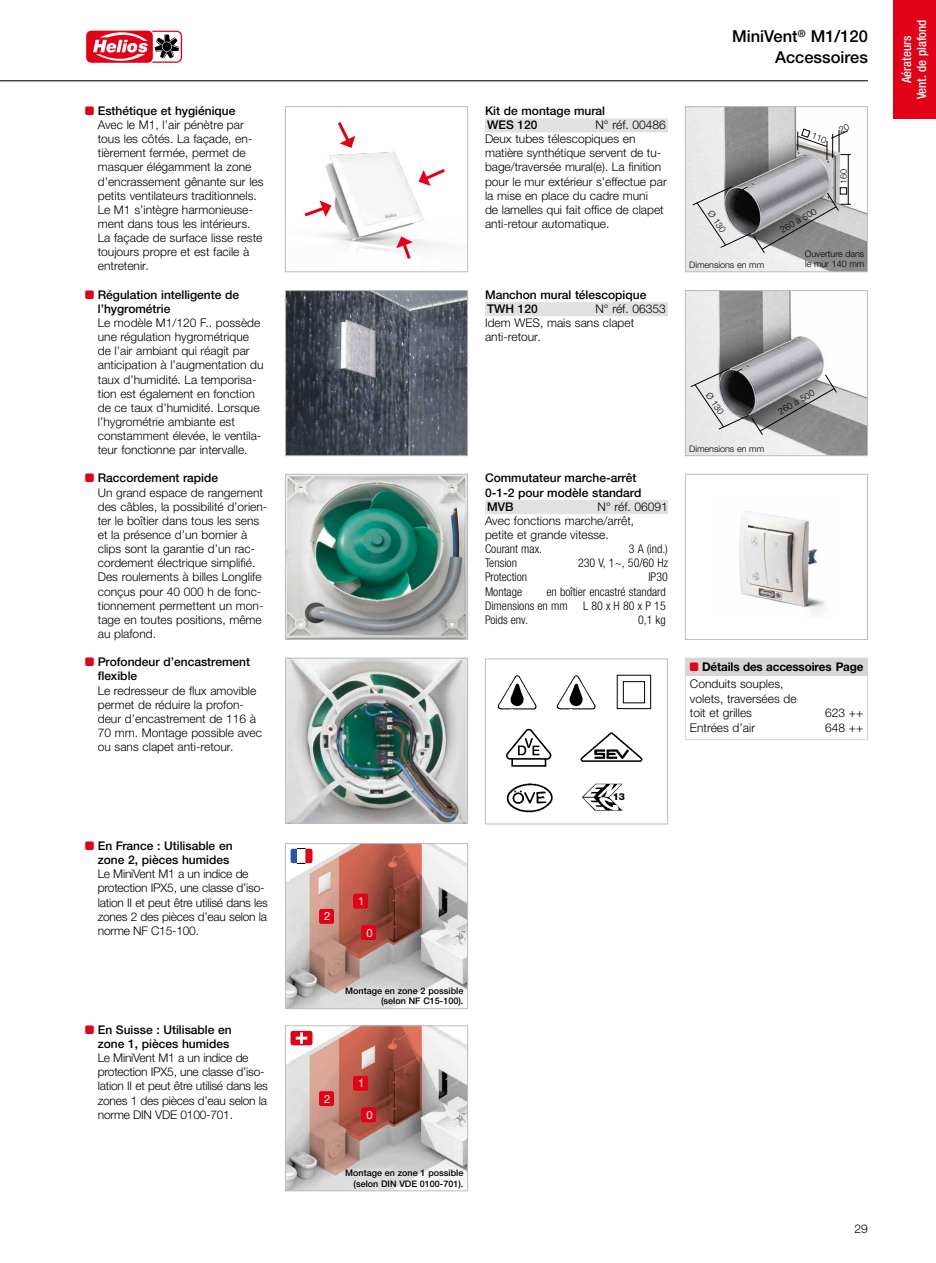
<style>
.page{position:relative;width:936px;height:1263px;background:#fff}
.page>*{position:absolute;margin:0;border:0;box-sizing:border-box;transform-origin:0 0}
.t1{font:500 16.5px/21px "Helvetica Neue LTW1 G";color:#000;text-align:right}
.t2{font:500 condensed 12.75px/15px "Helvetica Neue LTW1 G";color:#fff;text-align:center}
.t3{font:300 12px/14.1px "Helvetica Neue LTW1 G";color:#000}
.t4{font:300 12px/14.1px "Helvetica Neue LTW1 G";letter-spacing:-.02em;color:#000}
.t5{font:500 12px/14.1px "Helvetica Neue LTW1 G";color:#000}
.t6{font:300 condensed 12px/14.1px "Helvetica Neue LTW1 G";color:#000}
.t7{font:700 12px/17.1px "Helvetica Neue LTW1 G";letter-spacing:-.01em;color:#000}
.t8{font:11.25px "Helvetica Neue LTW1 G";color:#fff}
.t9{font:800 9.75px "Helvetica Neue LTW1 G";color:#000}
.t10{font:500 9px/10.5px "Helvetica Neue LTW1 G";color:#000;text-align:right}
.t11{font:300 9px/10.5px "Helvetica Neue LTW1 G";color:#000}
.s1{font-family:"Helios";font-weight:400;color:#e20017}
.s2{font-weight:500}
.s3{font-family:"Helios";font-weight:400}
.s4{font-weight:300}
</style>
<div class="page">
<img style="left:322px;top:135px;width:118px;height:119px">
<div style="left:285px;top:106px;width:183px;height:166px;border:1px solid #bbbcbd"></div>
<svg style="left:304px;top:200px;width:27px;height:19px"></svg>
<svg style="left:335px;top:122px;width:20px;height:26px"></svg>
<svg style="left:418px;top:166px;width:27px;height:20px"></svg>
<svg style="left:396px;top:236px;width:17px;height:23px"></svg>
<img style="left:687px;top:292px;width:178px;height:162px">
<div style="left:685px;top:290px;width:182px;height:166px;border:1px solid #bbbcbd"></div>
<img style="left:687px;top:108px;width:178px;height:162px">
<div style="left:685px;top:106px;width:182px;height:166px;border:1px solid #bbbcbd"></div>
<svg style="left:690px;top:368px;width:147px;height:67px;background:#9f9ea0"></svg>
<svg style="left:692px;top:186px;width:158px;height:67px;background:#a0a0a1"></svg>
<hr style="left:847px;top:155px;width:1px;height:49px;background:#000">
<div style="left:685px;top:658px;width:182px;height:17px;background:#d6d6d6"></div>
<div style="left:685px;top:658px;width:182px;height:82px;border:1px solid #d6d6d6"></div>
<img style="left:739px;top:511px;width:87px;height:102px">
<div style="left:685px;top:474px;width:182px;height:166px;border:1px solid #bbbcbd"></div>
<div style="left:485px;top:118px;width:183px;height:14px;background:#e1e1e1"></div>
<div style="left:485px;top:302px;width:183px;height:14px;background:#e1e1e1"></div>
<div style="left:485px;top:500px;width:183px;height:14px;background:#e1e1e1"></div>
<img style="left:287px;top:476px;width:179px;height:162px">
<div style="left:285px;top:474px;width:183px;height:166px;border:1px solid #bbbcbd"></div>
<img style="left:287px;top:660px;width:179px;height:162px">
<div style="left:285px;top:658px;width:183px;height:166px;border:1px solid #bbbcbd"></div>
<img style="left:287px;top:292px;width:179px;height:162px">
<div style="left:285px;top:290px;width:183px;height:166px;border:1px solid #bbbcbd"></div>
<div style="left:617px;top:675px;width:34px;height:34px;border:1px solid #000"></div>
<div style="left:623px;top:681px;width:22px;height:22px;border:1px solid #000"></div>
<div style="left:485px;top:658px;width:183px;height:166px;border:1px solid #bbbcbd"></div>
<img style="left:497px;top:675px;width:40px;height:35px">
<img style="left:556px;top:675px;width:40px;height:35px">
<div style="left:511px;top:758px;width:35px;height:9px;border:2px solid #000"></div>
<svg style="left:506px;top:729px;width:44px;height:31px"></svg>
<img style="left:580px;top:732px;width:63px;height:30px">
<img style="left:506px;top:783px;width:47px;height:30px">
<svg style="left:582px;top:784px;width:40px;height:27px"></svg>
<img style="left:287px;top:1027px;width:179px;height:162px">
<div style="left:285px;top:1025px;width:183px;height:166px;border:1px solid #bbbcbd"></div>
<div style="left:353px;top:1076px;width:15px;height:15px;background:#e20017;border-radius:2px"></div>
<div style="left:319px;top:1091px;width:15px;height:15px;background:#e20017;border-radius:2px"></div>
<div style="left:361px;top:1107px;width:15px;height:15px;background:#e20017;border-radius:2px"></div>
<img style="left:287px;top:845px;width:179px;height:162px">
<div style="left:285px;top:843px;width:183px;height:166px;border:1px solid #bbbcbd"></div>
<div style="left:353px;top:894px;width:15px;height:14px;background:#e20017;border-radius:2px"></div>
<div style="left:319px;top:909px;width:15px;height:15px;background:#e20017;border-radius:2px"></div>
<div style="left:361px;top:925px;width:15px;height:15px;background:#e20017;border-radius:2px"></div>
<svg style="left:289px;top:847px;width:25px;height:17px"></svg>
<svg style="left:289px;top:1030px;width:25px;height:16px"></svg>
<svg style="left:86px;top:30px;width:97px;height:33px"></svg>
<hr style="left:0;top:80px;width:867px;height:1px;background:#000">
<div style="left:893px;top:0;width:42px;height:119px;background:#e20017"></div>
<svg style="left:797px;top:123px;width:53px;height:37px"></svg>
<p class="t3" style="left:98px;top:104px;width:167px;text-indent:-13px"><span class="s1">B</span> <span class="s2">Esthétique et hygiénique<br></span>Avec le M1, l’air pénètre par tous les côtés. La façade, en&shy;tièrement fermée, permet de masquer élégamment la zone d’encrassement gênante sur les petits ventilateurs traditionnels.<br>Le M1 s’intègre harmonieuse&shy;ment dans tous les intérieurs.<br>La façade de surface lisse reste toujours propre et est facile à entretenir.</p>
<p class="t5" style="left:98px;top:287px;width:143px;text-indent:-13px"><span class="s1">B</span> Régulation intelligente de l’hygrométrie</p>
<p class="t3" style="left:98px;top:316px;width:167px">Le modèle M1/120 F.. possède une régulation hygrométrique de l’air ambiant qui réagit par anticipation à l’augmentation du taux d’humidité. La temporisa&shy;tion est également en fonction de ce taux d’humidité. Lorsque l’hygrométrie ambiante est constamment élevée, le ventila&shy;teur fonctionne par intervalle.</p>
<p class="t3" style="left:98px;top:471px;width:171px;text-indent:-13px"><span class="s1">B</span> <span class="s2">Raccordement rapide<br></span>Un grand espace de rangement des câbles, la possibilité d’orien&shy;ter le boîtier dans tous les sens et la présence d’un bornier à clips sont la garantie d’un rac&shy;cordement électrique simplifié.<br>Des roulements à billes Longlife conçus pour 40 000 h de fonc&shy;tionnement permettent un mon&shy;tage en toutes positions, même au plafond.</p>
<p class="t5" style="left:98px;top:655px;width:154px;text-indent:-13px"><span class="s1">B</span> Profondeur d’encastrement flexible</p>
<p class="t3" style="left:98px;top:683px;width:166px">Le redresseur de flux amovible permet de réduire la profon&shy;deur d’encastrement de 116 à<br>70 mm. Montage possible avec ou sans clapet anti-retour.</p>
<p class="t5" style="left:85px;top:839px;width:149px;text-align:right"><span class="s1">B</span> En France : Utilisable en zone 2, pièces humides</p>
<p class="t4" style="left:98px;top:867px;width:171px">Le MiniVent M1 a un indice de protection IPX5, une classe d’iso&shy;lation II et peut être utilisé dans les zones 2 des pièces d’eau selon la norme NF C15-100.</p>
<p class="t5" style="left:85px;top:1022px;width:148px;text-align:right"><span class="s1">B</span> En Suisse : Utilisable en zone 1, pièces humides</p>
<p class="t4" style="left:98px;top:1051px;width:171px">Le MiniVent M1 a un indice de protection IPX5, une classe d’iso&shy;lation II et peut être utilisé dans les zones 1 des pièces d’eau selon la norme DIN VDE 0100-701.</p>
<p class="t5" style="left:485px;top:104px;width:121px">Kit de montage mural<br>WES 120</p>
<p class="t3" style="left:485px;top:118px;width:183px;text-indent:110px">N° réf. 00486<br>Deux tubes télescopiques en matière synthétique servent de tu&shy;bage/traversée mural(e). La finition pour le mur extérieur s’effectue par la mise en place du cadre muni<br>de lamelles qui fait office de clapet anti-retour automatique.</p>
<p class="t5" style="left:485px;top:287px;width:163px">Manchon mural télescopique<br>TWH 120</p>
<p class="t3" style="left:485px;top:301px;width:182px;text-indent:110px">N° réf. 06353<br>Idem WES, mais sans clapet anti-retour.</p>
<p class="t5" style="left:485px;top:471px;width:158px">Commutateur marche-arrêt<br>0-1-2 pour modèle standard<br>MVB</p>
<p class="t3" style="left:485px;top:499px;width:184px;text-indent:113px">N° réf. 06091<br>Avec fonctions marche/arrêt,<br>petite et grande vitesse.</p>
<p class="t6" style="left:485px;top:542px;width:58px">Courant max.</p>
<p class="t6" style="left:628px;top:542px;width:41px">3 A (ind.)</p>
<p class="t6" style="left:485px;top:556px;width:33px">Tension</p>
<p class="t6" style="left:578px;top:556px;width:91px">230 V, 1~, 50/60 Hz</p>
<p class="t6" style="left:485px;top:570px;width:44px">Protection</p>
<p class="t6" style="left:648px;top:570px;width:21px">IP30</p>
<p class="t6" style="left:485px;top:584px;width:39px">Montage</p>
<p class="t6" style="left:485px;top:584px;width:182px;text-indent:61px">en boîtier encastré standard<br>Dimensions en mm</p>
<p class="t6" style="left:583px;top:598px;width:84px">L 80 x H 80 x P 15</p>
<p class="t6" style="left:485px;top:613px;width:44px">Poids env.</p>
<p class="t6" style="left:638px;top:613px;width:29px">0,1 kg</p>
<h1 class="t1" style="left:732px;top:25px;width:137px">MiniVent<sup>®</sup> M1/120<br>Accessoires</h1>
<p class="t11" style="left:804px;top:127px;width:27px;rotate:19deg"><span class="s3">C</span> 110</p>
<p class="t11" style="left:714px;top:208px;width:26px;rotate:56deg">Ø 130</p>
<p class="t11" style="left:778px;top:226px;width:42px;rotate:-30deg">260 à 500</p>
<p class="t11" style="left:838px;top:194px;width:27px;rotate:-90deg"><span class="s3">C</span> 160</p>
<p class="t11" style="left:689px;top:259px;width:76px">Dimensions en mm</p>
<p class="t11" style="left:804px;top:248px;width:61px">Ouverture dans le mur 140 mm</p>
<p class="t11" style="left:712px;top:390px;width:26px;rotate:56deg">Ø 130</p>
<p class="t11" style="left:776px;top:408px;width:42px;rotate:-30deg">260 à 500</p>
<p class="t11" style="left:689px;top:443px;width:76px">Dimensions en mm</p>
<p class="t7" style="left:690px;top:658px;width:175px"><span class="s1">B</span> Détails des accessoires Page<br><span class="s4">Conduits souples,</span></p>
<p class="t3" style="left:690px;top:691px;width:108px;line-height:14.5px">volets, traversées de toit et grilles</p>
<p class="t3" style="left:825px;top:706px;width:40px">623 ++</p>
<p class="t3" style="left:690px;top:721px;width:67px">Entrées d’air</p>
<p class="t3" style="left:825px;top:721px;width:40px">648 ++</p>
<p class="t9" style="left:612px;top:791px;width:14px">13</p>
<p class="t2" style="left:898px;top:99px;width:81px;rotate:-90deg">Aérateurs<br>Vent. de plafond</p>
<p class="t8" style="left:324px;top:909px;width:8px">2</p>
<p class="t8" style="left:358px;top:894px;width:8px">1</p>
<p class="t8" style="left:366px;top:926px;width:8px">0</p>
<p class="t10" style="left:345px;top:985px;width:120px">Montage en zone 2 possible (selon NF C15-100).</p>
<p class="t8" style="left:324px;top:1092px;width:8px">2</p>
<p class="t8" style="left:358px;top:1076px;width:8px">1</p>
<p class="t8" style="left:366px;top:1108px;width:8px">0</p>
<p class="t10" style="left:345px;top:1168px;width:120px">Montage en zone 1 possible (selon DIN VDE 0100-701).</p>
<p class="t3" style="left:854px;top:1222px;width:15px">29</p>
</div>
